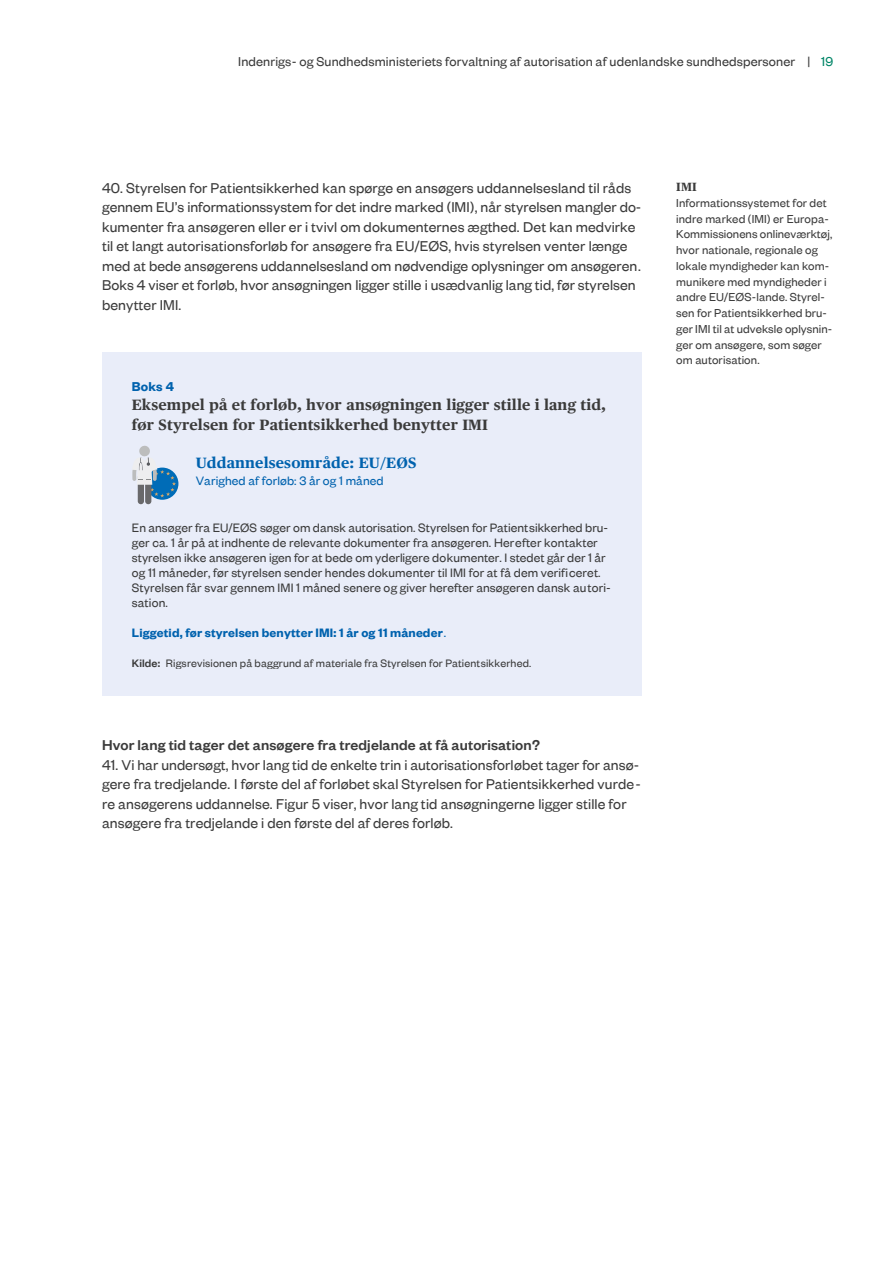
<style>
.page{position:relative;width:893px;height:1263px;background:#fff}
.page>*{position:absolute;margin:0;border:0;box-sizing:border-box;transform-origin:0 0}
.t1{font:15.75px/19.5px "Founders Grotesk";letter-spacing:.005em;color:#3b3b3b}
.t2{font:500 15.75px "Founders Grotesk";letter-spacing:.01em;color:#3b3b3b}
.t3{font:700 15px/19.5px "Publico Text";letter-spacing:.01em;color:#3b3b3b}
.t4{font:700 15px "Publico Text";letter-spacing:.01em;color:#0062ae}
.t5{font:14.25px "Founders Grotesk";letter-spacing:.01em;color:#3b3b3b}
.t6{font:600 14.25px "Founders Grotesk";color:#0062ae}
.t7{font:13.5px/15px "Founders Grotesk";letter-spacing:.01em;color:#3b3b3b}
.t8{font:600 13.5px "Founders Grotesk";letter-spacing:.01em;color:#0062ae}
.t9{font:13.5px "Founders Grotesk";letter-spacing:.01em;color:#0062ae}
.t10{font:12.75px/15.8px "Founders Grotesk";letter-spacing:.01em;color:#3b3b3b}
.t11{font:12px "Founders Grotesk";letter-spacing:.015em;color:#3b3b3b}
.t12{font:700 12px "Publico Text";color:#3b3b3b}
.s1{color:#008567}
.s2{font-weight:400}
.s3{font-weight:500}
</style>
<div class="page">
<div style="left:102px;top:352px;width:30px;height:27px;background:#e9edf9"></div>
<div style="left:132px;top:352px;width:480px;height:27px;background:#e9edf9"></div>
<div style="left:612px;top:352px;width:30px;height:27px;background:#e9edf9"></div>
<div style="left:102px;top:379px;width:30px;height:290px;background:#e9edf9"></div>
<div style="left:132px;top:379px;width:480px;height:16px;background:#e9edf9"></div>
<div style="left:132px;top:395px;width:480px;height:19px;background:#e9edf9"></div>
<div style="left:132px;top:414px;width:480px;height:20px;background:#e9edf9"></div>
<div style="left:132px;top:434px;width:480px;height:19px;background:#e9edf9"></div>
<div style="left:132px;top:453px;width:480px;height:19px;background:#e9edf9"></div>
<div style="left:132px;top:472px;width:480px;height:18px;background:#e9edf9"></div>
<div style="left:132px;top:490px;width:480px;height:15px;background:#e9edf9"></div>
<div style="left:132px;top:505px;width:480px;height:15px;background:#e9edf9"></div>
<div style="left:132px;top:520px;width:480px;height:15px;background:#e9edf9"></div>
<div style="left:132px;top:535px;width:480px;height:15px;background:#e9edf9"></div>
<div style="left:132px;top:550px;width:480px;height:15px;background:#e9edf9"></div>
<div style="left:132px;top:565px;width:480px;height:15px;background:#e9edf9"></div>
<div style="left:132px;top:580px;width:480px;height:15px;background:#e9edf9"></div>
<div style="left:132px;top:595px;width:480px;height:15px;background:#e9edf9"></div>
<div style="left:132px;top:610px;width:480px;height:15px;background:#e9edf9"></div>
<div style="left:132px;top:625px;width:480px;height:15px;background:#e9edf9"></div>
<div style="left:132px;top:640px;width:480px;height:15px;background:#e9edf9"></div>
<div style="left:132px;top:655px;width:480px;height:14px;background:#e9edf9"></div>
<div style="left:612px;top:379px;width:30px;height:290px;background:#e9edf9"></div>
<div style="left:102px;top:669px;width:30px;height:27px;background:#e9edf9"></div>
<div style="left:132px;top:669px;width:480px;height:27px;background:#e9edf9"></div>
<div style="left:612px;top:669px;width:30px;height:27px;background:#e9edf9"></div>
<div style="left:146px;top:468px;width:32px;height:32px;background:#006cb7;border-radius:50%"></div>
<svg style="left:132px;top:446px;width:44px;height:58px"></svg>
<p class="t5" style="left:238px;top:53px;width:597px">Indenrigs- og Sundhedsministeriets forvaltning af autorisation af udenlandske sundhedspersoner | <span class="s1">19</span></p>
<p class="t1" style="left:102px;top:178px;width:541px">40. Styrelsen for Patientsikkerhed kan spørge en ansøgers uddannelsesland til råds gennem EU’s informationssystem for det indre marked (IMI), når styrelsen mangler do&shy;kumenter fra ansøgeren eller er i tvivl om dokumenternes ægthed. Det kan medvirke til et langt autorisationsforløb for ansøgere fra EU/EØS, hvis styrelsen venter længe med at bede ansøgerens uddannelsesland om nødvendige oplysninger om ansøgeren.<br>Boks 4 viser et forløb, hvor ansøgningen ligger stille i usædvanlig lang tid, før styrelsen benytter IMI.</p>
<p class="t6" style="left:132px;top:378px;width:44px">Boks 4</p>
<p class="t3" style="left:132px;top:396px;width:476px">Eksempel på et forløb, hvor ansøgningen ligger stille i lang tid, før Styrelsen for Patientsikkerhed benytter IMI</p>
<p class="t4" style="left:196px;top:456px;width:222px">Uddannelsesområde: EU/EØS</p>
<p class="t9" style="left:196px;top:472px;width:189px">Varighed af forløb: 3 år og 1 måned</p>
<p class="t7" style="left:132px;top:521px;width:480px">En ansøger fra EU/EØS søger om dansk autorisation. Styrelsen for Patientsikkerhed bru&shy;ger ca. 1 år på at indhente de relevante dokumenter fra ansøgeren. Herefter kontakter styrelsen ikke ansøgeren igen for at bede om yderligere dokumenter. I stedet går der 1 år og 11 måneder, før styrelsen sender hendes dokumenter til IMI for at få dem verificeret.<br>Styrelsen får svar gennem IMI 1 måned senere og giver herefter ansøgeren dansk autori&shy;sation.</p>
<p class="t8" style="left:132px;top:624px;width:316px">Liggetid, før styrelsen benytter IMI: 1 år og 11 måneder<span class="s2">.</span></p>
<p class="t11" style="left:132px;top:655px;width:401px"><span class="s3">Kilde:</span> Rigsrevisionen på baggrund af materiale fra Styrelsen for Patientsikkerhed.</p>
<h3 class="t2" style="left:102px;top:735px;width:440px">Hvor lang tid tager det ansøgere fra tredjelande at få autorisation?</h3>
<p class="t1" style="left:102px;top:755px;width:540px">41. Vi har undersøgt, hvor lang tid de enkelte trin i autorisationsforløbet tager for ansø&shy;gere fra tredjelande. I første del af forløbet skal Styrelsen for Patientsikkerhed vurde&shy;re ansøgerens uddannelse. Figur 5 viser, hvor lang tid ansøgningerne ligger stille for ansøgere fra tredjelande i den første del af deres forløb.</p>
<p class="t12" style="left:676px;top:182px;width:22px">IMI</p>
<p class="t10" style="left:676px;top:195px;width:158px">Informationssystemet for det indre marked (IMI) er Europa-<br>Kommissionens onlineværktøj, hvor nationale, regionale og lokale myndigheder kan kom&shy;munikere med myndigheder i andre EU/EØS-lande. Styrel&shy;sen for Patientsikkerhed bru&shy;ger IMI til at udveksle oplysnin&shy;ger om ansøgere, som søger om autorisation.</p>
</div>
